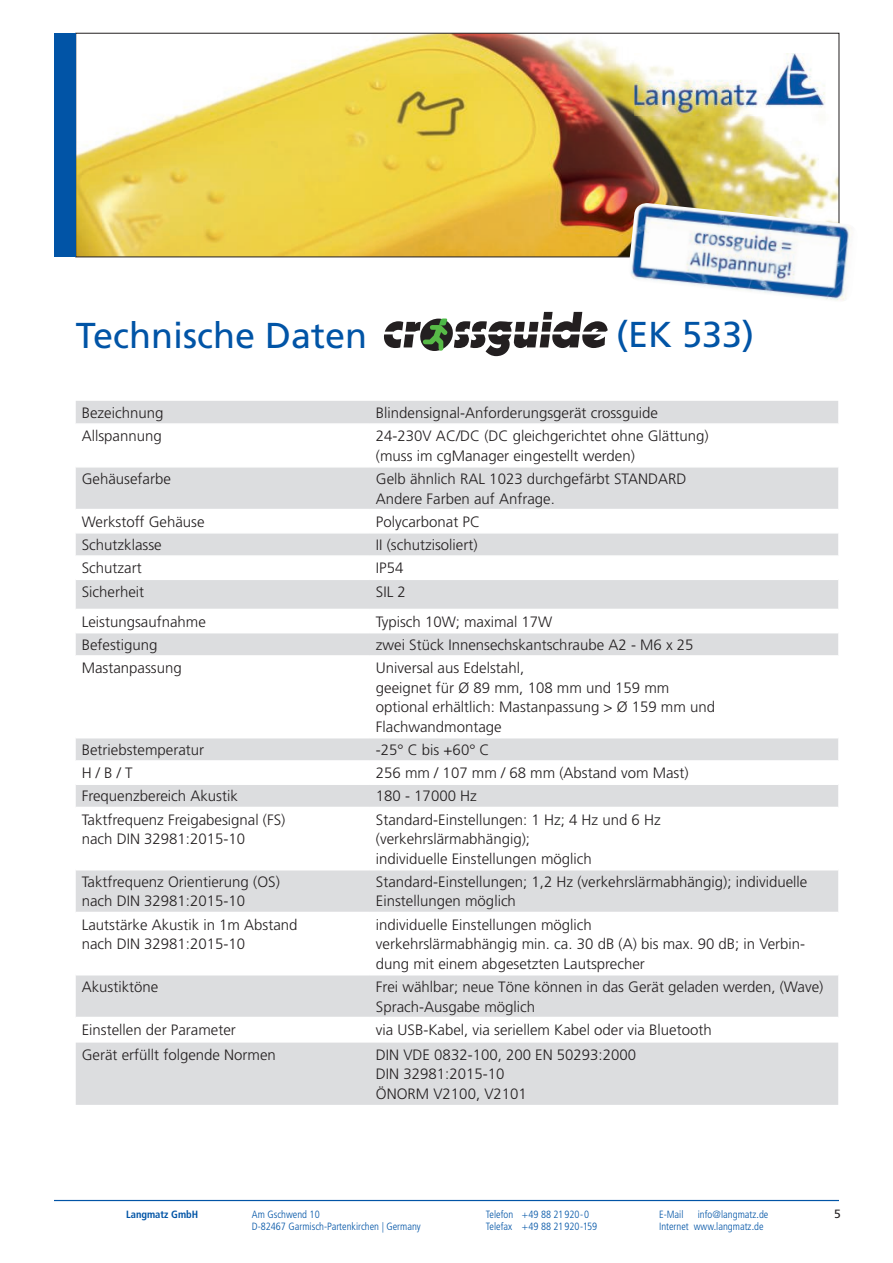
<style>
.page{position:relative;width:893px;height:1263px;background:#fff}
.page>*{position:absolute;margin:0;border:0;box-sizing:border-box;transform-origin:0 0}
.t1{font:36px "Frutiger LT";color:#0154a6}
.t2{font:300 15px/19.5px "Frutiger LT";color:#231f20}
.t3{font:12px "Frutiger LT";color:#231f20}
.t4{font:300 condensed 10.5px "Frutiger LT";color:#0154a6}
.t5{font:700 condensed 10.5px "Frutiger LT";color:#0154a6}
</style>
<div class="page">
<img style="left:78px;top:35px;width:759px;height:220px">
<div style="left:54px;top:33px;width:22px;height:224px;background:#0154a6"></div>
<img style="left:634px;top:53px;width:191px;height:63px">
<hr style="left:54px;top:1200px;width:785px;height:1px;background:#0154a6">
<svg style="left:76px;top:401px;width:762px;height:704px"></svg>
<hr style="left:76px;top:423px;width:294px;height:2px;background:#fff">
<hr style="left:370px;top:423px;width:468px;height:2px;background:#fff">
<hr style="left:76px;top:466px;width:294px;height:1px;background:#fff">
<hr style="left:370px;top:466px;width:468px;height:1px;background:#fff">
<hr style="left:76px;top:509px;width:294px;height:1px;background:#fff">
<hr style="left:370px;top:509px;width:468px;height:1px;background:#fff">
<hr style="left:76px;top:532px;width:294px;height:1px;background:#fff">
<hr style="left:370px;top:532px;width:468px;height:1px;background:#fff">
<hr style="left:76px;top:555px;width:294px;height:2px;background:#fff">
<hr style="left:370px;top:555px;width:468px;height:2px;background:#fff">
<hr style="left:76px;top:578px;width:294px;height:2px;background:#fff">
<hr style="left:370px;top:578px;width:468px;height:2px;background:#fff">
<hr style="left:76px;top:609px;width:294px;height:1px;background:#fff">
<hr style="left:370px;top:609px;width:468px;height:1px;background:#fff">
<hr style="left:76px;top:632px;width:294px;height:1px;background:#fff">
<hr style="left:370px;top:632px;width:468px;height:1px;background:#fff">
<hr style="left:76px;top:655px;width:294px;height:2px;background:#fff">
<hr style="left:370px;top:655px;width:468px;height:2px;background:#fff">
<hr style="left:76px;top:737px;width:294px;height:1px;background:#fff">
<hr style="left:370px;top:737px;width:468px;height:1px;background:#fff">
<hr style="left:76px;top:760px;width:294px;height:2px;background:#fff">
<hr style="left:370px;top:760px;width:468px;height:2px;background:#fff">
<hr style="left:76px;top:783px;width:294px;height:2px;background:#fff">
<hr style="left:370px;top:783px;width:468px;height:2px;background:#fff">
<hr style="left:76px;top:807px;width:294px;height:1px;background:#fff">
<hr style="left:370px;top:807px;width:468px;height:1px;background:#fff">
<hr style="left:76px;top:869px;width:294px;height:1px;background:#fff">
<hr style="left:370px;top:869px;width:468px;height:1px;background:#fff">
<hr style="left:76px;top:912px;width:294px;height:1px;background:#fff">
<hr style="left:370px;top:912px;width:468px;height:1px;background:#fff">
<hr style="left:76px;top:974px;width:294px;height:1px;background:#fff">
<hr style="left:370px;top:974px;width:468px;height:1px;background:#fff">
<hr style="left:76px;top:1017px;width:294px;height:1px;background:#fff">
<hr style="left:370px;top:1017px;width:468px;height:1px;background:#fff">
<svg style="left:384px;top:312px;width:224px;height:44px"></svg>
<img style="left:627px;top:203px;width:224px;height:98px">
<h1 class="t1" style="left:76px;top:314px;width:293px">Technische Daten</h1>
<h1 class="t1" style="left:616px;top:314px;width:140px">(EK 533)</h1>
<p class="t2" style="left:82px;top:403px;width:83px">Bezeichnung</p>
<p class="t2" style="left:376px;top:403px;width:284px">Blindensignal-Anforderungsgerät crossguide</p>
<p class="t2" style="left:82px;top:427px;width:82px">Allspannung</p>
<p class="t2" style="left:376px;top:427px;width:334px">24-230V AC/DC (DC gleichgerichtet ohne Glättung) (muss im cgManager eingestellt werden)</p>
<p class="t2" style="left:82px;top:469px;width:91px">Gehäusefarbe</p>
<p class="t2" style="left:376px;top:469px;width:312px">Gelb ähnlich RAL 1023 durchgefärbt STANDARD<br>Andere Farben auf Anfrage.</p>
<p class="t2" style="left:82px;top:512px;width:124px">Werkstoff Gehäuse</p>
<p class="t2" style="left:376px;top:512px;width:106px">Polycarbonat PC</p>
<p class="t2" style="left:82px;top:535px;width:81px">Schutzklasse</p>
<p class="t2" style="left:376px;top:535px;width:103px">II (schutzisoliert)</p>
<p class="t2" style="left:82px;top:559px;width:61px">Schutzart</p>
<p class="t2" style="left:376px;top:559px;width:29px">IP54</p>
<p class="t2" style="left:82px;top:582px;width:64px">Sicherheit</p>
<p class="t2" style="left:376px;top:582px;width:31px">SIL 2</p>
<p class="t2" style="left:82px;top:612px;width:126px">Leistungsaufnahme</p>
<p class="t2" style="left:376px;top:612px;width:178px">Typisch 10W; maximal 17W</p>
<p class="t2" style="left:82px;top:635px;width:77px">Befestigung</p>
<p class="t2" style="left:376px;top:635px;width:319px">zwei Stück Innensechskantschraube A2 - M6 x 25</p>
<p class="t2" style="left:82px;top:658px;width:102px">Mastanpassung</p>
<p class="t2" style="left:376px;top:658px;width:341px">Universal aus Edelstahl,<br>geeignet für Ø 89 mm, 108 mm und 159 mm optional erhältlich: Mastanpassung &gt; Ø 159 mm und<br>Flachwandmontage</p>
<p class="t2" style="left:82px;top:740px;width:124px">Betriebstemperatur</p>
<p class="t2" style="left:376px;top:740px;width:115px">-25° C bis +60° C</p>
<p class="t2" style="left:82px;top:763px;width:52px">H / B / T</p>
<p class="t2" style="left:376px;top:763px;width:314px">256 mm / 107 mm / 68 mm (Abstand vom Mast)</p>
<p class="t2" style="left:82px;top:787px;width:158px">Frequenzbereich Akustik</p>
<p class="t2" style="left:376px;top:787px;width:102px">180 - 17000 Hz</p>
<p class="t2" style="left:82px;top:810px;width:205px">Taktfrequenz Freigabesignal (FS) nach DIN 32981:2015-10</p>
<p class="t2" style="left:376px;top:810px;width:286px">Standard-Einstellungen: 1 Hz; 4 Hz und 6 Hz (verkehrslärmabhängig);<br>individuelle Einstellungen möglich</p>
<p class="t2" style="left:82px;top:872px;width:200px">Taktfrequenz Orientierung (OS) nach DIN 32981:2015-10</p>
<p class="t2" style="left:376px;top:872px;width:433px">Standard-Einstellungen; 1,2 Hz (verkehrslärmabhängig); individuelle<br>Einstellungen möglich</p>
<p class="t2" style="left:82px;top:915px;width:217px">Lautstärke Akustik in 1m Abstand nach DIN 32981:2015-10</p>
<p class="t2" style="left:376px;top:915px;width:431px">individuelle Einstellungen möglich<br>verkehrslärmabhängig min. ca. 30 dB (A) bis max. 90 dB; in Verbin&shy;dung mit einem abgesetzten Lautsprecher</p>
<p class="t2" style="left:82px;top:977px;width:78px">Akustiktöne</p>
<p class="t2" style="left:376px;top:977px;width:449px">Frei wählbar; neue Töne können in das Gerät geladen werden, (Wave)<br>Sprach-Ausgabe möglich</p>
<p class="t2" style="left:82px;top:1020px;width:156px">Einstellen der Parameter</p>
<p class="t2" style="left:376px;top:1020px;width:337px">via USB-Kabel, via seriellem Kabel oder via Bluetooth</p>
<p class="t2" style="left:82px;top:1045px;width:196px">Gerät erfüllt folgende Normen</p>
<p class="t2" style="left:376px;top:1045px;width:262px">DIN VDE 0832-100, 200 EN 50293:2000<br>DIN 32981:2015-10<br>ÖNORM V2100, V2101</p>
<p class="t5" style="left:126px;top:1207px;width:74px">Langmatz GmbH</p>
<p class="t4" style="left:252px;top:1208px;width:69px">Am Gschwend 10</p>
<p class="t4" style="left:486px;top:1208px;width:105px">Telefon +49 88 21 920-0</p>
<p class="t4" style="left:659px;top:1208px;width:26px">E-Mail</p>
<p class="t4" style="left:698px;top:1208px;width:72px">info@langmatz.de</p>
<p class="t4" style="left:252px;top:1221px;width:170px">D-82467 Garmisch-Partenkirchen | Germany</p>
<p class="t4" style="left:486px;top:1221px;width:113px">Telefax +49 88 21 920-159</p>
<p class="t4" style="left:659px;top:1221px;width:106px">Internet www.langmatz.de</p>
<p class="t3" style="left:834px;top:1207px;width:8px">5</p>
</div>
